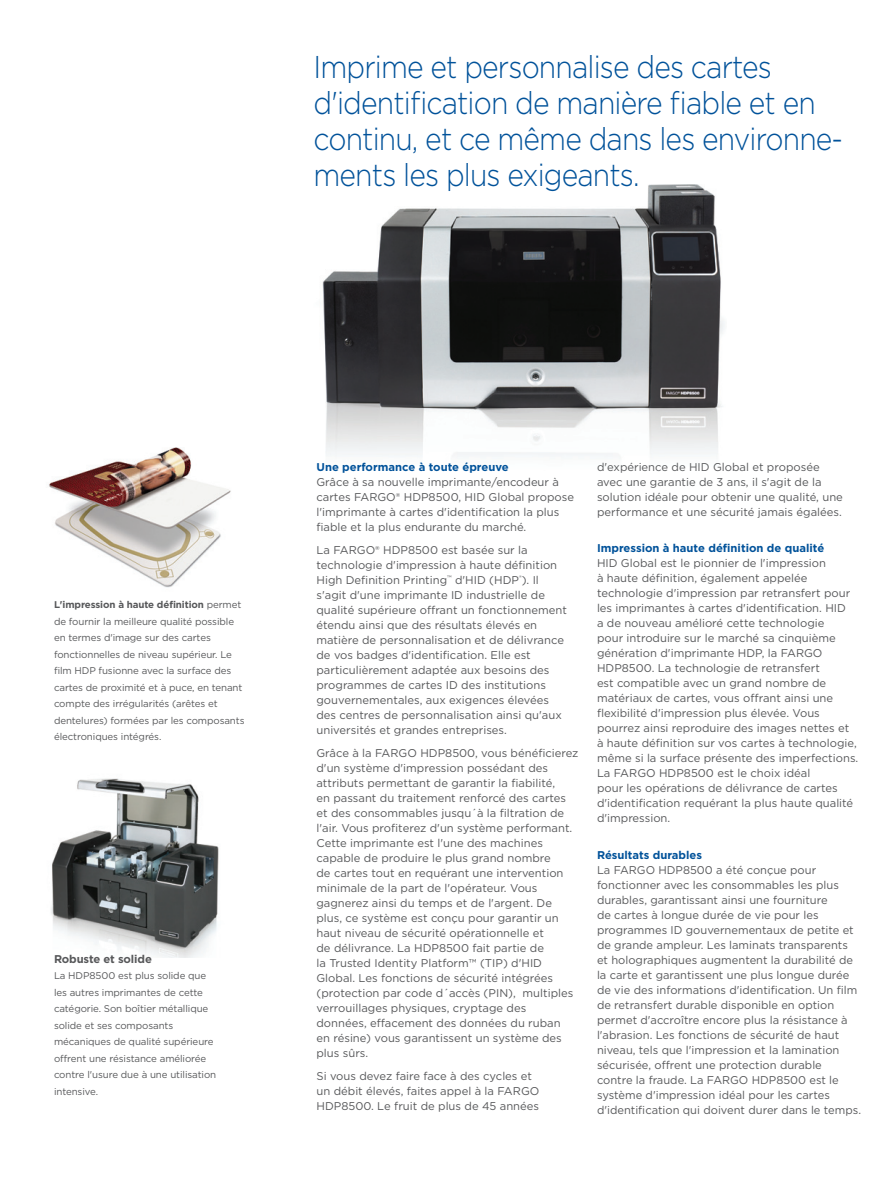
<style>
.page{position:relative;width:891px;height:1188px;background:#fff}
.page>*{position:absolute;margin:0;border:0;box-sizing:border-box;transform-origin:0 0}
.t1{font:300 31.5px/36px "Gotham";letter-spacing:-.03em;color:#01529a;scale:.9 1}
.t2{font:11.25px/15px "Gotham";color:#57585a}
.t3{font:700 11.25px "Gotham";color:#01529a}
.t4{font:700 11.25px "Gotham";letter-spacing:-.01em;color:#57585a}
.t5{font:9.75px/16.5px "Gotham";letter-spacing:-.01em;color:#57585a}
.s1{font-weight:700}
</style>
<div class="page">
<img style="left:51px;top:778px;width:168px;height:180px">
<img style="left:322px;top:185px;width:403px;height:272px">
<img style="left:48px;top:447px;width:183px;height:141px">
<p class="t1" style="left:314px;top:48px;width:590px">Imprime et personnalise des cartes d'identification de manière fiable et en continu, et ce même dans les environne&shy;ments les plus exigeants.</p>
<p class="t5" style="left:54px;top:596px;width:192px"><span class="s1">L'impression à haute définition</span> permet de fournir la meilleure qualité possible en termes d'image sur des cartes fonctionnelles de niveau supérieur. Le film HDP fusionne avec la surface des cartes de proximité et à puce, en tenant compte des irrégularités (arêtes et dentelures) formées par les composants électroniques intégrés.</p>
<p class="t4" style="left:54px;top:951px;width:99px">Robuste et solide</p>
<p class="t5" style="left:54px;top:968px;width:164px">La HDP8500 est plus solide que les autres imprimantes de cette catégorie. Son boîtier métallique solide et ses composants mécaniques de qualité supérieure offrent une résistance améliorée contre l'usure due à une utilisation intensive.</p>
<p class="t3" style="left:316px;top:459px;width:194px">Une performance à toute épreuve</p>
<p class="t2" style="left:316px;top:474px;width:259px">Grâce à sa nouvelle imprimante/encodeur à cartes FARGO® HDP8500, HID Global propose l'imprimante à cartes d'identification la plus fiable et la plus endurante du marché.</p>
<p class="t2" style="left:316px;top:542px;width:252px">La FARGO® HDP8500 est basée sur la technologie d'impression à haute définition High Definition Printing<sup>™</sup> d'HID (HDP<sup>®</sup>). Il s'agit d'une imprimante ID industrielle de qualité supérieure offrant un fonctionnement étendu ainsi que des résultats élevés en matière de personnalisation et de délivrance de vos badges d'identification. Elle est particulièrement adaptée aux besoins des programmes de cartes ID des institutions gouvernementales, aux exigences élevées des centres de personnalisation ainsi qu'aux universités et grandes entreprises.</p>
<p class="t2" style="left:316px;top:745px;width:264px">Grâce à la FARGO HDP8500, vous bénéficierez d'un système d'impression possédant des attributs permettant de garantir la fiabilité,<br>en passant du traitement renforcé des cartes et des consommables jusqu´à la filtration de l'air. Vous profiterez d'un système performant.<br>Cette imprimante est l'une des machines capable de produire le plus grand nombre<br>de cartes tout en requérant une intervention minimale de la part de l'opérateur. Vous gagnerez ainsi du temps et de l'argent. De plus, ce système est conçu pour garantir un haut niveau de sécurité opérationnelle et<br>de délivrance. La HDP8500 fait partie de<br>la Trusted Identity Platform™ (TIP) d'HID Global. Les fonctions de sécurité intégrées (protection par code d´accès (PIN), multiples verrouillages physiques, cryptage des données, effacement des données du ruban<br>en résine) vous garantissent un système des plus sûrs.</p>
<p class="t2" style="left:316px;top:1068px;width:224px">Si vous devez faire face à des cycles et un débit élevés, faites appel à la FARGO<br>HDP8500. Le fruit de plus de 45 années</p>
<p class="t2" style="left:597px;top:459px;width:247px">d'expérience de HID Global et proposée avec une garantie de 3 ans, il s'agit de la solution idéale pour obtenir une qualité, une performance et une sécurité jamais égalées.</p>
<p class="t3" style="left:597px;top:541px;width:229px">Impression à haute définition de qualité</p>
<p class="t2" style="left:597px;top:555px;width:263px">HID Global est le pionnier de l'impression<br>à haute définition, également appelée technologie d'impression par retransfert pour les imprimantes à cartes d'identification. HID<br>a de nouveau amélioré cette technologie<br>pour introduire sur le marché sa cinquième génération d'imprimante HDP, la FARGO HDP8500. La technologie de retransfert<br>est compatible avec un grand nombre de matériaux de cartes, vous offrant ainsi une flexibilité d'impression plus élevée. Vous pourrez ainsi reproduire des images nettes et à haute définition sur vos cartes à technologie, même si la surface présente des imperfections.<br>La FARGO HDP8500 est le choix idéal<br>pour les opérations de délivrance de cartes d'identification requérant la plus haute qualité d'impression.</p>
<p class="t3" style="left:597px;top:847px;width:107px">Résultats durables</p>
<p class="t2" style="left:597px;top:862px;width:266px">La FARGO HDP8500 a été conçue pour fonctionner avec les consommables les plus durables, garantissant ainsi une fourniture<br>de cartes à longue durée de vie pour les programmes ID gouvernementaux de petite et de grande ampleur. Les laminats transparents et holographiques augmentent la durabilité de la carte et garantissent une plus longue durée de vie des informations d'identification. Un film de retransfert durable disponible en option permet d'accroître encore plus la résistance à l'abrasion. Les fonctions de sécurité de haut niveau, tels que l'impression et la lamination sécurisée, offrent une protection durable<br>contre la fraude. La FARGO HDP8500 est le système d'impression idéal pour les cartes d'identification qui doivent durer dans le temps.</p>
</div>
